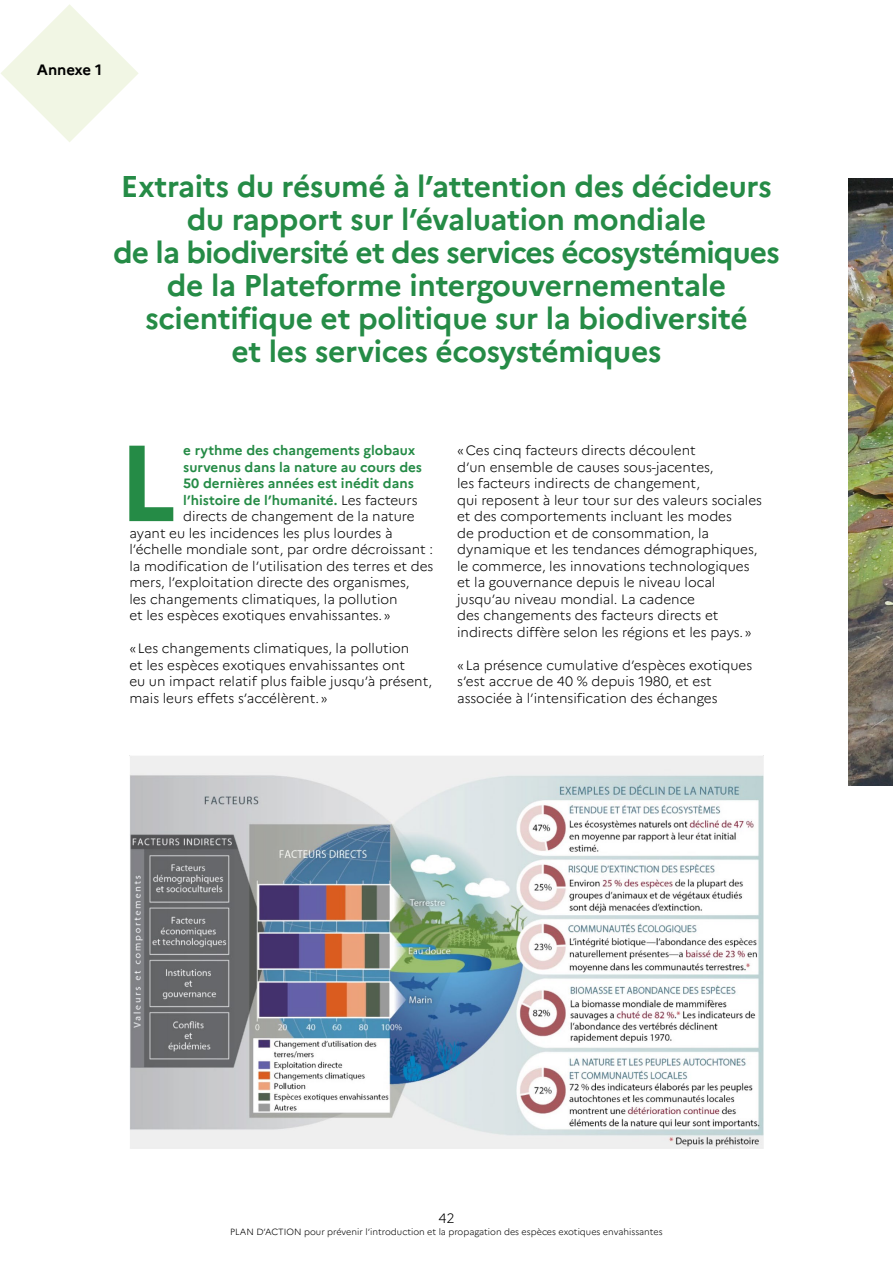
<style>
.page{position:relative;width:893px;height:1263px;background:#fff}
.page>*{position:absolute;margin:0;border:0;box-sizing:border-box;transform-origin:0 0}
.t1{font:700 107.85px "Marianne";color:#258b46}
.t2{font:700 30px/33px "Marianne";letter-spacing:-.01em;color:#258b46;text-align:center}
.t3{font:700 15px "Marianne";letter-spacing:-.01em;color:#000}
.t4{font:300 13.5px/16.5px "Marianne";color:#000}
.t5{font:700 13.5px "Marianne";color:#258b46}
.t6{font:300 9px "Marianne";color:#000}
.s1{font-weight:300;color:#000}
</style>
<div class="page">
<svg style="left:1px;top:4px;width:137px;height:138px"></svg>
<img style="left:129px;top:755px;width:635px;height:394px">
<img style="left:849px;top:178px;width:44px;height:607px">
<p class="t3" style="left:37px;top:61px;width:67px">Annexe 1</p>
<p class="t2" style="left:113px;top:170px;width:668px">Extraits du résumé à l’attention des décideurs du rapport sur l’évaluation mondiale<br>de la biodiversité et des services écosystémiques de la Plateforme intergouvernementale scientifique et politique sur la biodiversité<br>et les services écosystémiques</p>
<h1 class="t1" style="left:118px;top:417px;width:60px">L</h1>
<p class="t5" style="left:183px;top:442px;width:233px">e rythme des changements globaux</p>
<p class="t5" style="left:183px;top:459px;width:240px">survenus dans la nature au cours des</p>
<p class="t5" style="left:183px;top:475px;width:232px">50 dernières années est inédit dans</p>
<p class="t5" style="left:183px;top:492px;width:236px">l’histoire de l’humanité. <span class="s1">Les facteurs</span></p>
<p class="t4" style="left:183px;top:508px;width:233px">directs de changement de la nature</p>
<p class="t4" style="left:129px;top:524px;width:265px">ayant eu les incidences les plus lourdes à</p>
<p class="t4" style="left:129px;top:541px;width:305px">l’échelle mondiale sont, par ordre décroissant :</p>
<p class="t4" style="left:129px;top:557px;width:306px">la modification de l’utilisation des terres et des</p>
<p class="t4" style="left:129px;top:574px;width:282px">mers, l’exploitation directe des organismes,</p>
<p class="t4" style="left:129px;top:590px;width:270px">les changements climatiques, la pollution</p>
<p class="t4" style="left:129px;top:607px;width:263px">et les espèces exotiques envahissantes.»</p>
<p class="t4" style="left:129px;top:640px;width:304px">«Les changements climatiques, la pollution<br>et les espèces exotiques envahissantes ont<br>eu un impact relatif plus faible jusqu’à présent, mais leurs effets s’accélèrent.»</p>
<p class="t4" style="left:457px;top:442px;width:306px">«Ces cinq facteurs directs découlent<br>d’un ensemble de causes sous-jacentes,<br>les facteurs indirects de changement,<br>qui reposent à leur tour sur des valeurs sociales et des comportements incluant les modes<br>de production et de consommation, la dynamique et les tendances démographiques, le commerce, les innovations technologiques et la gouvernance depuis le niveau local jusqu’au niveau mondial. La cadence<br>des changements des facteurs directs et indirects diffère selon les régions et les pays.»</p>
<p class="t4" style="left:457px;top:656px;width:297px">«La présence cumulative d’espèces exotiques s’est accrue de 40 % depuis 1980, et est associée à l’intensification des échanges</p>
<p class="t4" style="left:438px;top:1210px;width:18px">42</p>
<p class="t6" style="left:230px;top:1226px;width:434px">PLAN D’ACTION pour prévenir l’introduction et la propagation des espèces exotiques envahissantes</p>
</div>
